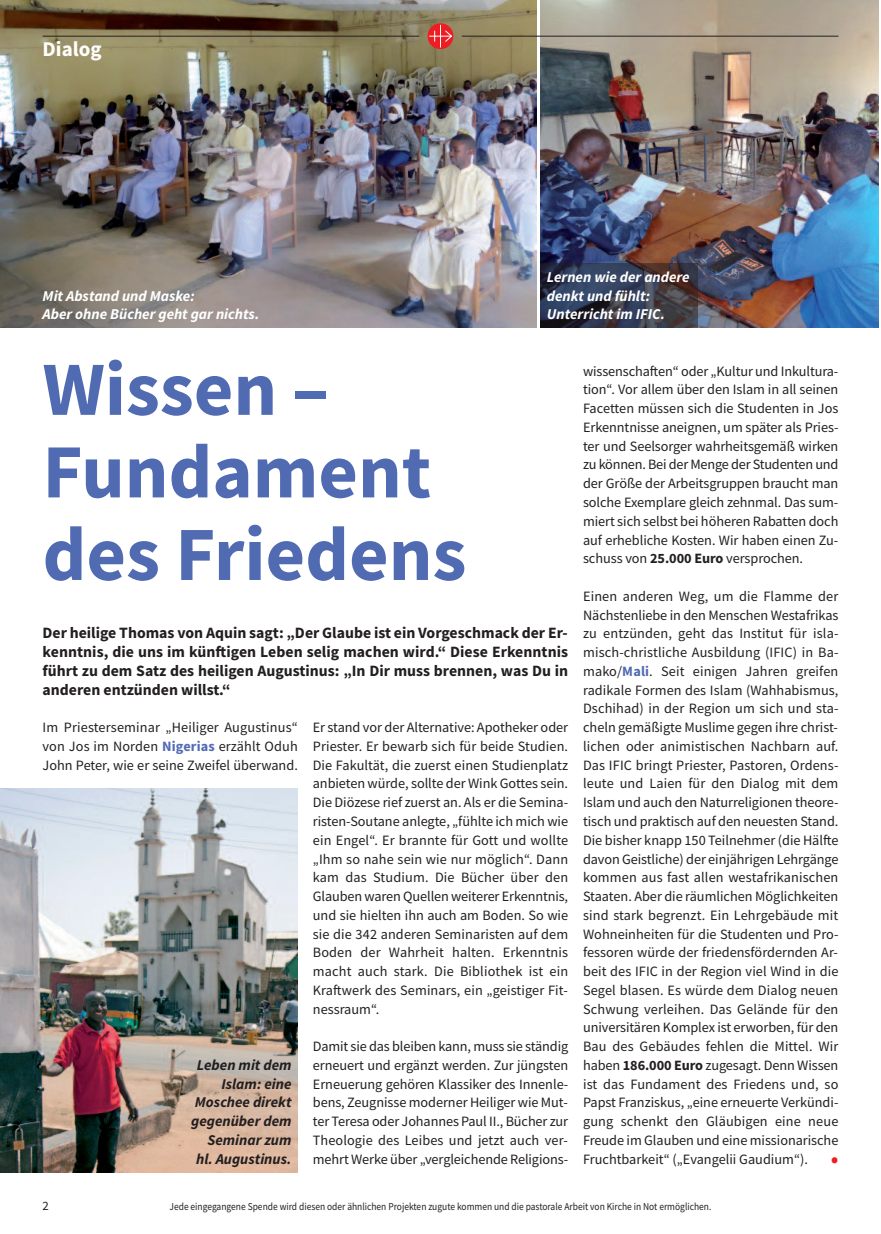
<style>
.page{position:relative;width:881px;height:1234px;background:#fff}
.page>*{position:absolute;margin:0;border:0;box-sizing:border-box;transform-origin:0 0}
.t1{font:700 76.5px/82.5px "Source Sans Pro";color:#516bb3}
.t2{font:700 21px "Source Sans Pro";color:#fff}
.t3{font:700 15.75px/18.8px "Source Sans Pro";color:#231f20;text-align:justify}
.t4{font:italic 700 15px/18.8px "Source Sans Pro";color:#fff}
.t5{font:italic 700 15px/18.8px "Source Sans Pro";color:#231f20;text-align:right}
.t6{font:14.25px/18.8px "Source Sans Pro";letter-spacing:-.005em;color:#231f20;text-align:justify}
.t7{font:12.75px "Source Sans Pro";color:#231f20}
.t8{font:10.5px "Source Sans Pro";color:#231f20;scale:.9 1}
.s1{font-weight:700;color:#516bb3}
.s2{font-weight:700}
.s3{font-size:25.5px;color:#ee1d23}
</style>
<div class="page">
<img style="left:540px;top:0;width:338px;height:328px">
<img style="left:0;top:0;width:536px;height:328px">
<hr style="left:43px;top:36px;width:376px;height:1px;background:#231f20">
<svg style="left:427px;top:23px;width:26px;height:26px"></svg>
<svg style="left:428px;top:24px;width:24px;height:24px"></svg>
<hr style="left:461px;top:36px;width:377px;height:1px;background:#231f20">
<img style="left:0;top:788px;width:298px;height:383px">
<div style="left:540px;top:263px;width:157px;height:65px;background:#231f20;opacity:.5"></div>
<h2 class="t2" style="left:43px;top:42px;width:61px">Dialog</h2>
<p class="t4" style="left:43px;top:287px;width:218px">Mit Abstand und Maske:<br>Aber ohne Bücher geht gar nichts.</p>
<p class="t4" style="left:546px;top:268px;width:144px">Lernen wie der andere denkt und fühlt:<br>Unterricht im IFIC.</p>
<h1 class="t1" style="left:43px;top:354px;width:425px">Wissen –<br>Fundament des Friedens</h1>
<p class="t3" style="left:43px;top:624px;width:527px">Der heilige Thomas von Aquin sagt: „Der Glaube ist ein Vorgeschmack der Er&shy;kenntnis, die uns im künftigen Leben selig machen wird.“ Diese Erkenntnis führt zu dem Satz des heiligen Augustinus: „In Dir muss brennen, was Du in anderen entzünden willst.“</p>
<p class="t6" style="left:43px;top:719px;width:257px">Im Priesterseminar „Heiliger Augustinus“ von Jos im Norden <span class="s1">Nigerias</span> erzählt Oduh John Peter, wie er seine Zweifel überwand.</p>
<p class="t5" style="left:191px;top:1056px;width:102px">Leben mit dem<br>Islam: eine<br>Moschee direkt gegenüber dem<br>Seminar zum hl. Augustinus.</p>
<p class="t6" style="left:313px;top:719px;width:257px">Er stand vor der Alternative: Apotheker oder Priester. Er bewarb sich für beide Studien.<br>Die Fakultät, die zuerst einen Studienplatz anbieten würde, sollte der Wink Gottes sein.<br>Die Diözese rief zuerst an. Als er die Semina&shy;risten-Soutane anlegte, „fühlte ich mich wie ein Engel“. Er brannte für Gott und wollte „Ihm so nahe sein wie nur möglich“. Dann kam das Studium. Die Bücher über den Glauben waren Quellen weiterer Erkenntnis, und sie hielten ihn auch am Boden. So wie sie die 342 anderen Seminaristen auf dem Boden der Wahrheit halten. Erkenntnis macht auch stark. Die Bibliothek ist ein Kraftwerk des Seminars, ein „geistiger Fit&shy;nessraum“.</p>
<p class="t6" style="left:313px;top:1037px;width:257px">Damit sie das bleiben kann, muss sie ständig erneuert und ergänzt werden. Zur jüngsten Erneuerung gehören Klassiker des Innenle&shy;bens, Zeugnisse moderner Heiliger wie Mut&shy;ter Teresa oder Johannes Paul II., Bücher zur Theologie des Leibes und jetzt auch ver&shy;mehrt Werke über „vergleichende Religions-</p>
<p class="t6" style="left:583px;top:362px;width:257px">wissenschaften“ oder „Kultur und Inkultura&shy;tion“. Vor allem über den Islam in all seinen Facetten müssen sich die Studenten in Jos Erkenntnisse aneignen, um später als Pries&shy;ter und Seelsorger wahrheitsgemäß wirken zu können. Bei der Menge der Studenten und der Größe der Arbeitsgruppen braucht man solche Exemplare gleich zehnmal. Das sum&shy;miert sich selbst bei höheren Rabatten doch auf erhebliche Kosten. Wir haben einen Zu&shy;schuss von <span class="s2">25.000 Euro</span> versprochen.</p>
<p class="t6" style="left:583px;top:587px;width:257px">Einen anderen Weg, um die Flamme der Nächstenliebe in den Menschen Westafrikas zu entzünden, geht das Institut für isla&shy;misch-christliche Ausbildung (IFIC) in Ba&shy;mako/<span class="s1">Mali</span>. Seit einigen Jahren greifen radikale Formen des Islam (Wahhabismus, Dschihad) in der Region um sich und sta&shy;cheln gemäßigte Muslime gegen ihre christ&shy;lichen oder animistischen Nachbarn auf.<br>Das IFIC bringt Priester, Pastoren, Ordens&shy;leute und Laien für den Dialog mit dem Islam und auch den Naturreligionen theore&shy;tisch und praktisch auf den neuesten Stand.<br>Die bisher knapp 150 Teilnehmer (die Hälfte davon Geistliche) der einjährigen Lehrgänge kommen aus fast allen westafrikanischen Staaten. Aber die räumlichen Möglichkeiten sind stark begrenzt. Ein Lehrgebäude mit Wohneinheiten für die Studenten und Pro&shy;fessoren würde der friedensfördernden Ar&shy;beit des IFIC in der Region viel Wind in die Segel blasen. Es würde dem Dialog neuen Schwung verleihen. Das Gelände für den universitären Komplex ist erworben, für den Bau des Gebäudes fehlen die Mittel. Wir haben <span class="s2">186.000 Euro</span> zugesagt. Denn Wissen ist das Fundament des Friedens und, so Papst Franziskus, „eine erneuerte Verkündi&shy;gung schenkt den Gläubigen eine neue Freude im Glauben und eine missionarische Fruchtbarkeit“ („Evangelii Gaudium“). <span class="s3">•</span></p>
<p class="t7" style="left:43px;top:1200px;width:8px">2</p>
<p class="t8" style="left:169px;top:1201px;width:603px">Jede eingegangene Spende wird diesen oder ähnlichen Projekten zugute kommen und die pastorale Arbeit von Kirche in Not ermöglichen.</p>
</div>
